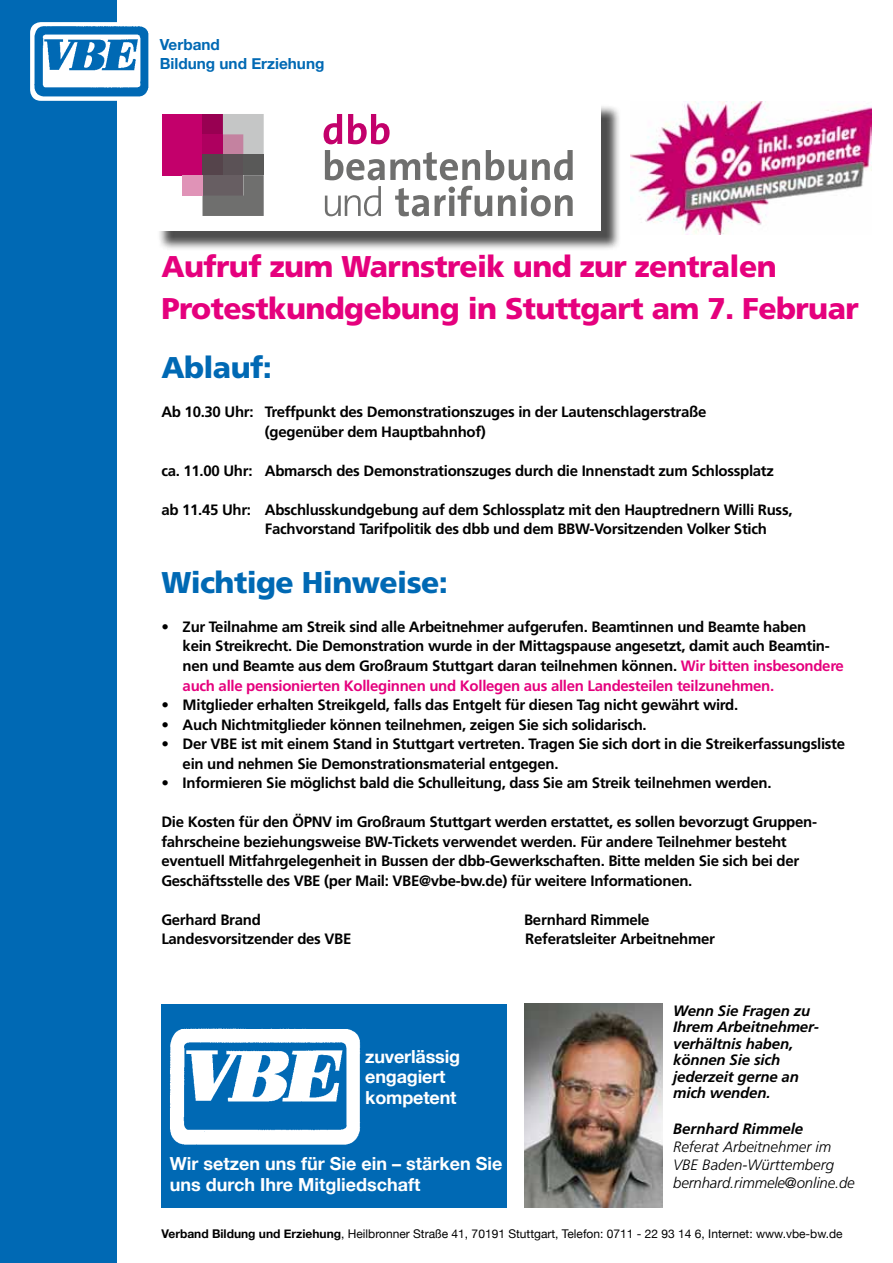
<style>
.page{position:relative;width:893px;height:1263px;background:#fff}
.page>*{position:absolute;margin:0;border:0;box-sizing:border-box;transform-origin:0 0}
.t1{font:900 30px/42px "Frutiger";letter-spacing:-.02em;color:#e5007d}
.t2{font:900 30px "Frutiger";letter-spacing:-.02em;color:#0069b4}
.t3{font:700 18px/20.7px "Helvetica Neue";color:#fff}
.t4{font:700 15.3px/18.3px "Helvetica Neue";color:#0069b4}
.t5{font:700 15px/19.5px "Frutiger";letter-spacing:-.02em;color:#000}
.t6{font:italic 700 15px/16.5px "Frutiger";letter-spacing:-.01em;color:#000}
.t7{font:italic 300 15px/18px "Frutiger";color:#000}
.t8{font:12px "Helvetica Neue";color:#000}
.s1{color:#e5007d}
.s2{font-weight:700}
</style>
<div class="page">
<div style="left:0;top:0;width:117px;height:1263px;background:#0069b4"></div>
<div style="left:30px;top:22px;width:123px;height:79px;background:#fff;border-radius:11px"></div>
<img style="left:32px;top:24px;width:117px;height:74px">
<img style="left:524px;top:1004px;width:139px;height:203px">
<div style="left:161px;top:1004px;width:346px;height:203px;background:#0069b4"></div>
<img style="left:170px;top:1028px;width:191px;height:117px">
<div style="left:157px;top:104px;width:464px;height:147px;background:#000;opacity:.7"></div>
<div style="left:153px;top:100px;width:448px;height:131px;background:#fff"></div>
<svg style="left:324px;top:114px;width:18px;height:30px"></svg>
<svg style="left:348px;top:114px;width:42px;height:30px"></svg>
<svg style="left:325px;top:150px;width:155px;height:30px"></svg>
<svg style="left:486px;top:150px;width:40px;height:30px"></svg>
<svg style="left:532px;top:150px;width:41px;height:30px"></svg>
<svg style="left:325px;top:186px;width:56px;height:30px"></svg>
<svg style="left:395px;top:188px;width:34px;height:28px"></svg>
<svg style="left:435px;top:186px;width:57px;height:30px"></svg>
<svg style="left:498px;top:187px;width:75px;height:29px"></svg>
<div style="left:162px;top:114px;width:41px;height:61px;background:#c3006b"></div>
<div style="left:203px;top:114px;width:20px;height:20px;background:#980052"></div>
<div style="left:203px;top:134px;width:20px;height:21px;background:#ae005f"></div>
<div style="left:203px;top:155px;width:20px;height:20px;background:#55444b"></div>
<svg style="left:223px;top:114px;width:41px;height:41px"></svg>
<div style="left:223px;top:155px;width:20px;height:20px;background:#5b5256"></div>
<div style="left:243px;top:155px;width:21px;height:20px;background:#595958"></div>
<svg style="left:203px;top:175px;width:61px;height:41px"></svg>
<div style="left:182px;top:175px;width:21px;height:21px;background:#e093b7"></div>
<img style="left:630px;top:101px;width:242px;height:133px">
<p class="t4" style="left:160px;top:36px;width:166px">Verband<br>Bildung und Erziehung</p>
<h1 class="t1" style="left:161px;top:245px;width:699px">Aufruf zum Warnstreik und zur zentralen<br>Protestkundgebung in Stuttgart am 7. Februar</h1>
<h1 class="t2" style="left:161px;top:350px;width:112px">Ablauf:</h1>
<p class="t5" style="left:265px;top:402px;width:443px;text-indent:-104px">Ab 10.30 Uhr: Treffpunkt des Demonstrationszuges in der Lautenschlagerstraße (gegenüber dem Hauptbahnhof)</p>
<p class="t5" style="left:161px;top:461px;width:614px">ca. 11.00 Uhr: Abmarsch des Demonstrationszuges durch die Innenstadt zum Schlossplatz</p>
<p class="t5" style="left:265px;top:500px;width:529px;text-indent:-104px">ab 11.45 Uhr: Abschlusskundgebung auf dem Schlossplatz mit den Hauptrednern Willi Russ,<br>Fachvorstand Tarifpolitik des dbb und dem BBW-Vorsitzenden Volker Stich</p>
<h1 class="t2" style="left:161px;top:564px;width:288px">Wichtige Hinweise:</h1>
<p class="t5" style="left:183px;top:617px;width:663px;text-indent:-21px">• Zur Teilnahme am Streik sind alle Arbeitnehmer aufgerufen. Beamtinnen und Beamte haben<br>kein Streikrecht. Die Demonstration wurde in der Mittagspause angesetzt, damit auch Beamtin&shy;nen und Beamte aus dem Großraum Stuttgart daran teilnehmen können. <span class="s1">Wir bitten insbesondere auch alle pensionierten Kolleginnen und Kollegen aus allen Landesteilen teilzunehmen.</span></p>
<p class="t5" style="left:161px;top:695px;width:578px">• Mitglieder erhalten Streikgeld, falls das Entgelt für diesen Tag nicht gewährt wird.</p>
<p class="t5" style="left:161px;top:714px;width:487px">• Auch Nichtmitglieder können teilnehmen, zeigen Sie sich solidarisch.</p>
<p class="t5" style="left:183px;top:734px;width:664px;text-indent:-21px">• Der VBE ist mit einem Stand in Stuttgart vertreten. Tragen Sie sich dort in die Streikerfassungsliste ein und nehmen Sie Demonstrationsmaterial entgegen.</p>
<p class="t5" style="left:161px;top:773px;width:612px">• Informieren Sie möglichst bald die Schulleitung, dass Sie am Streik teilnehmen werden.</p>
<p class="t5" style="left:161px;top:812px;width:657px">Die Kosten für den ÖPNV im Großraum Stuttgart werden erstattet, es sollen bevorzugt Gruppen&shy;fahrscheine beziehungsweise BW-Tickets verwendet werden. Für andere Teilnehmer besteht eventuell Mitfahrgelegenheit in Bussen der dbb-Gewerkschaften. Bitte melden Sie sich bei der Geschäftsstelle des VBE (per Mail: VBE@vbe-bw.de) für weitere Informationen.</p>
<p class="t5" style="left:161px;top:909px;width:101px">Gerhard Brand</p>
<p class="t5" style="left:524px;top:909px;width:127px">Bernhard Rimmele</p>
<p class="t5" style="left:161px;top:929px;width:192px">Landesvorsitzender des VBE</p>
<p class="t5" style="left:525px;top:929px;width:191px">Referatsleiter Arbeitnehmer</p>
<p class="t3" style="left:365px;top:1046px;width:96px">zuverlässig engagiert kompetent</p>
<p class="t3" style="left:170px;top:1153px;width:334px">Wir setzen uns für Sie ein – stärken Sie uns durch Ihre Mitgliedschaft</p>
<p class="t6" style="left:673px;top:1002px;width:148px">Wenn Sie Fragen zu<br>Ihrem Arbeitnehmer&shy;verhältnis haben, können Sie sich jederzeit gerne an mich wenden.</p>
<p class="t6" style="left:673px;top:1120px;width:132px">Bernhard Rimmele</p>
<p class="t7" style="left:673px;top:1138px;width:183px">Referat Arbeitnehmer im<br>VBE Baden-Württemberg bernhard.rimmele@online.de</p>
<p class="t8" style="left:162px;top:1225px;width:683px"><span class="s2">Verband Bildung und Erziehung</span>, Heilbronner Straße 41, 70191 Stuttgart, Telefon: 0711 - 22 93 14 6, Internet: www.vbe-bw.de</p>
</div>
